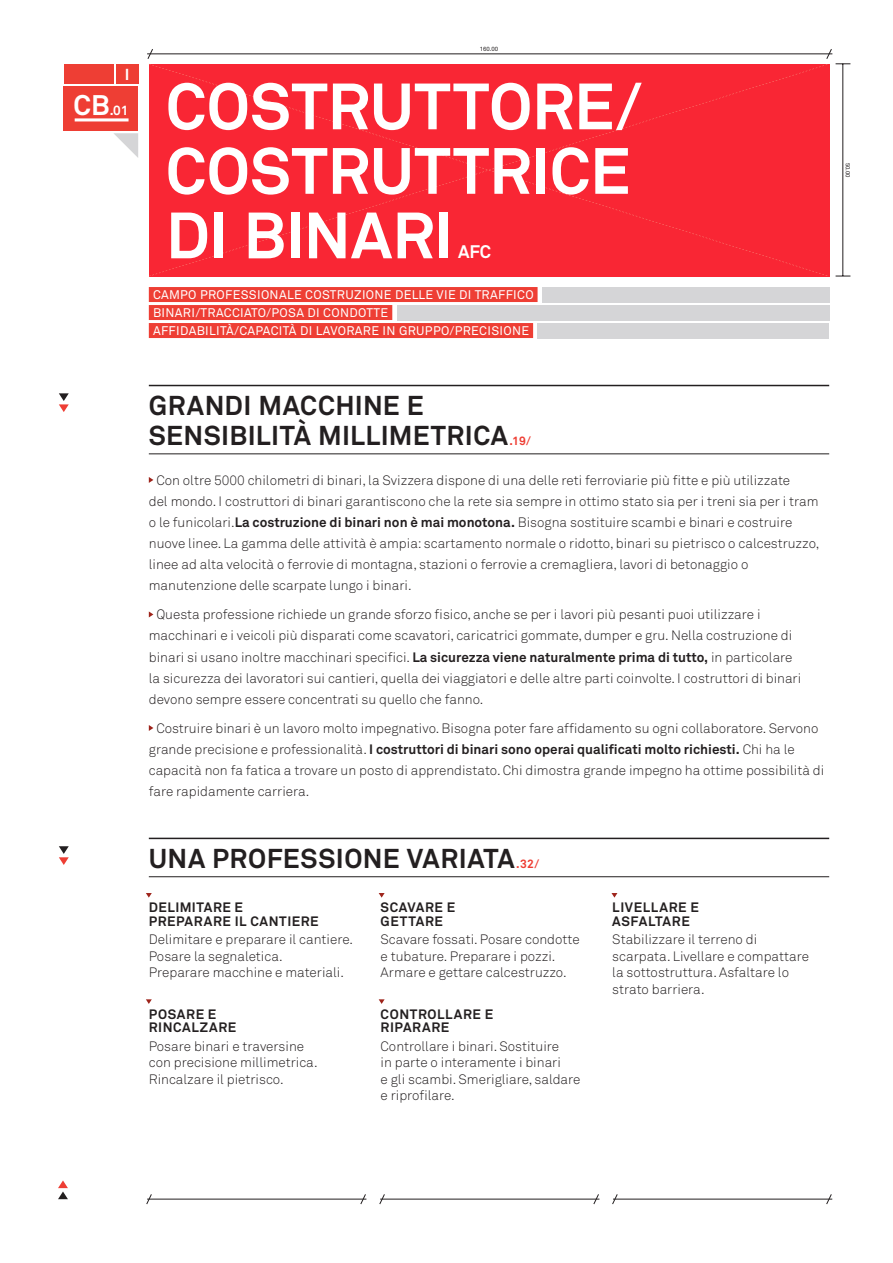
<style>
.page{position:relative;width:893px;height:1263px;background:#fff}
.page>*{position:absolute;margin:0;border:0;box-sizing:border-box;transform-origin:0 0}
.t1{font:700 64.5px/64.5px "Akkurat";color:#fff}
.t2{font:700 27px/30px "Akkurat";letter-spacing:.015em;color:#231f20}
.t3{font:700 18px "Akkurat";color:#fff}
.t4{font:700 15.75px "Akkurat";color:#fff}
.t5{font:300 13.5px/16.5px "Akkurat";color:#231f20}
.t6{font:700 13.5px/13.5px "Akkurat";letter-spacing:.045em;color:#231f20}
.t7{font:700 13.35px "Akkurat";color:#fff}
.t8{font:12.3px/18px "Akkurat";letter-spacing:.025em;color:#fff}
.t9{font:700 12px "Akkurat";color:#ee3e34}
.t10{font:6px "Akkurat";color:#231f20}
.s1{font-size:28.05px}
.s2{font-weight:700}
</style>
<div class="page">
<svg style="left:149px;top:477px;width:4px;height:6px"></svg>
<svg style="left:149px;top:611px;width:4px;height:6px"></svg>
<svg style="left:149px;top:725px;width:4px;height:6px"></svg>
<hr style="left:149px;top:838px;width:680px;height:1px;background:#231f20">
<hr style="left:149px;top:876px;width:680px;height:1px;background:#231f20">
<hr style="left:149px;top:385px;width:680px;height:1px;background:#231f20">
<hr style="left:149px;top:453px;width:680px;height:1px;background:#231f20">
<div style="left:149px;top:64px;width:680px;height:212px;background:#f92634"></div>
<div style="left:64px;top:86px;width:74px;height:45px;background:#ee3e34"></div>
<div style="left:116px;top:64px;width:22px;height:20px;background:#ee3e34"></div>
<div style="left:64px;top:64px;width:49px;height:20px;background:#ee3e34"></div>
<svg style="left:114px;top:133px;width:24px;height:25px"></svg>
<hr style="left:75px;top:118px;width:54px;height:3px;background:#fff">
<svg style="left:58px;top:1180px;width:10px;height:19px"></svg>
<svg style="left:59px;top:393px;width:10px;height:19px"></svg>
<svg style="left:59px;top:846px;width:10px;height:19px"></svg>
<svg style="left:146px;top:893px;width:6px;height:5px"></svg>
<svg style="left:379px;top:893px;width:6px;height:5px"></svg>
<svg style="left:611px;top:893px;width:6px;height:5px"></svg>
<svg style="left:146px;top:999px;width:6px;height:5px"></svg>
<svg style="left:379px;top:999px;width:6px;height:5px"></svg>
<hr style="left:842px;top:64px;width:1px;height:212px;background:#231f20">
<svg style="left:836px;top:276px;width:14px;height:1px"></svg>
<hr style="left:147px;top:54px;width:685px;height:1px;background:#231f20">
<svg style="left:826px;top:49px;width:24px;height:16px"></svg>
<svg style="left:147px;top:49px;width:6px;height:10px"></svg>
<hr style="left:147px;top:1199px;width:219px;height:1px;background:#231f20">
<svg style="left:360px;top:1194px;width:6px;height:11px"></svg>
<svg style="left:146px;top:1194px;width:6px;height:11px"></svg>
<hr style="left:380px;top:1199px;width:219px;height:1px;background:#231f20">
<svg style="left:593px;top:1194px;width:6px;height:11px"></svg>
<svg style="left:379px;top:1194px;width:6px;height:11px"></svg>
<hr style="left:613px;top:1199px;width:219px;height:1px;background:#231f20">
<svg style="left:826px;top:1194px;width:6px;height:11px"></svg>
<svg style="left:612px;top:1194px;width:6px;height:11px"></svg>
<div style="left:149px;top:287px;width:389px;height:15px;background:#ee3e34"></div>
<div style="left:149px;top:305px;width:243px;height:15px;background:#ee3e34"></div>
<div style="left:149px;top:323px;width:384px;height:15px;background:#ee3e34"></div>
<div style="left:537px;top:323px;width:292px;height:15px;background:#d5d5d7"></div>
<div style="left:542px;top:287px;width:287px;height:15px;background:#d5d5d7"></div>
<div style="left:397px;top:305px;width:432px;height:15px;background:#d5d5d7"></div>
<p class="t4" style="left:125px;top:65px;width:6px">I</p>
<p class="t7" style="left:73px;top:102px;width:57px"><span class="s1">CB</span>.01</p>
<p class="t10" style="left:480px;top:45px;width:20px">160.00</p>
<h1 class="t1" style="left:166px;top:73px;width:477px">COSTRUTTORE/<br>COSTRUTTRICE<br>DI BINARI</h1>
<h3 class="t3" style="left:458px;top:241px;width:35px">AFC</h3>
<p class="t8" style="left:153px;top:286px;width:382px">CAMPO PROFESSIONALE COSTRUZIONE DELLE VIE DI TRAFFICO<br>BINARI/TRACCIATO/POSA DI CONDOTTE<br>AFFIDABILITÀ/CAPACITÀ DI LAVORARE IN GRUPPO/PRECISIONE</p>
<p class="t10" style="left:851px;top:163px;width:17px;rotate:90deg">50.00</p>
<h2 class="t2" style="left:149px;top:390px;width:361px">GRANDI MACCHINE E<br>SENSIBILITÀ MILLIMETRICA</h2>
<p class="t9" style="left:509px;top:433px;width:23px">.19/</p>
<p class="t5" style="left:149px;top:469px;width:672px;line-height:21px;text-indent:8px">Con oltre 5000 chilometri di binari, la Svizzera dispone di una delle reti ferroviarie più fitte e più utilizzate<br>del mondo. I costruttori di binari garantiscono che la rete sia sempre in ottimo stato sia per i treni sia per i tram o le funicolari.<span class="s2">La costruzione di binari non è mai monotona.</span> Bisogna sostituire scambi e binari e costruire nuove linee. La gamma delle attività è ampia: scartamento normale o ridotto, binari su pietrisco o calcestruzzo, linee ad alta velocità o ferrovie di montagna, stazioni o ferrovie a cremagliera, lavori di betonaggio o manutenzione delle scarpate lungo i binari.</p>
<p class="t5" style="left:149px;top:604px;width:654px;line-height:21px;text-indent:8px">Questa professione richiede un grande sforzo fisico, anche se per i lavori più pesanti puoi utilizzare i macchinari e i veicoli più disparati come scavatori, caricatrici gommate, dumper e gru. Nella costruzione di binari si usano inoltre macchinari specifici. <span class="s2">La sicurezza viene naturalmente prima di tutto,</span> in particolare la sicurezza dei lavoratori sui cantieri, quella dei viaggiatori e delle altre parti coinvolte. I costruttori di binari devono sempre essere concentrati su quello che fanno.</p>
<p class="t5" style="left:149px;top:717px;width:677px;line-height:21px;text-indent:8px">Costruire binari è un lavoro molto impegnativo. Bisogna poter fare affidamento su ogni collaboratore. Servono grande precisione e professionalità. <span class="s2">I costruttori di binari sono operai qualificati molto richiesti.</span> Chi ha le capacità non fa fatica a trovare un posto di apprendistato. Chi dimostra grande impegno ha ottime possibilità di fare rapidamente carriera.</p>
<h2 class="t2" style="left:149px;top:843px;width:367px">UNA PROFESSIONE VARIATA</h2>
<p class="t9" style="left:516px;top:856px;width:25px">.32/</p>
<p class="t6" style="left:149px;top:901px;width:171px">DELIMITARE E<br>PREPARARE IL CANTIERE</p>
<p class="t5" style="left:149px;top:931px;width:206px">Delimitare e preparare il cantiere.<br>Posare la segnaletica.<br>Preparare macchine e materiali.</p>
<p class="t6" style="left:149px;top:1007px;width:89px">POSARE E<br>RINCALZARE</p>
<p class="t5" style="left:149px;top:1037px;width:170px">Posare binari e traversine con precisione millimetrica.<br>Rincalzare il pietrisco.</p>
<p class="t6" style="left:381px;top:901px;width:76px">SCAVARE E<br>GETTARE</p>
<p class="t5" style="left:381px;top:931px;width:201px">Scavare fossati. Posare condotte e tubature. Preparare i pozzi.<br>Armare e gettare calcestruzzo.</p>
<p class="t6" style="left:381px;top:1007px;width:114px">CONTROLLARE E<br>RIPARARE</p>
<p class="t5" style="left:381px;top:1037px;width:201px">Controllare i binari. Sostituire<br>in parte o interamente i binari<br>e gli scambi. Smerigliare, saldare e riprofilare.</p>
<p class="t6" style="left:612px;top:901px;width:88px">LIVELLARE E<br>ASFALTARE</p>
<p class="t5" style="left:612px;top:931px;width:198px">Stabilizzare il terreno di scarpata. Livellare e compattare la sottostruttura. Asfaltare lo strato barriera.</p>
</div>
